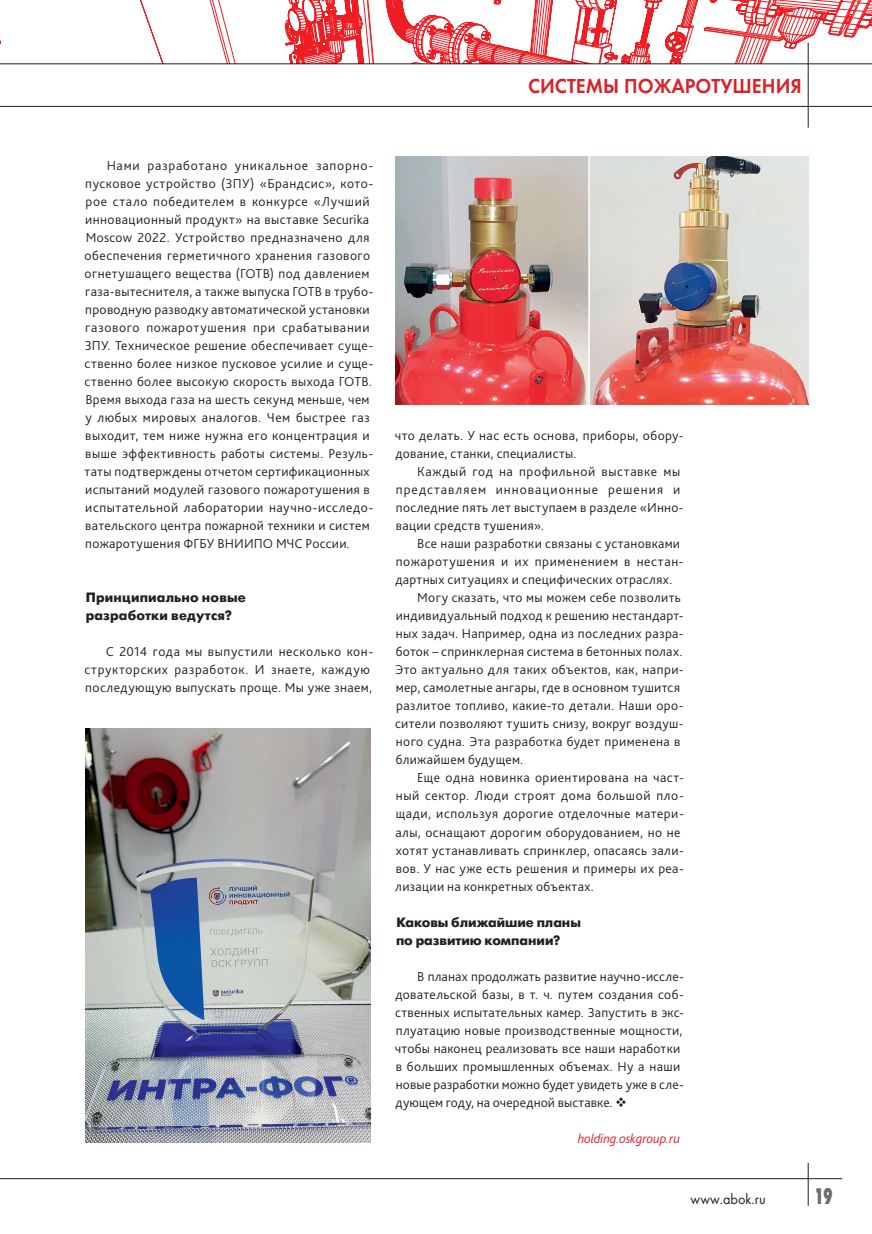
<style>
.page{position:relative;width:872px;height:1234px;background:#fff}
.page>*{position:absolute;margin:0;border:0;box-sizing:border-box;transform-origin:0 0}
.t1{font:22.5px "Futura Futuris XC";color:#6c6d70;scale:.6 1}
.t2{font:21px "Futura Demi";color:#da2128;scale:.95 1}
.t3{font:15px "Futura";color:#231f20;scale:.95 1}
.t4{font:300 13.5px/18px "Bliss Pro";letter-spacing:.03em;color:#231f20}
.t5{font:700 13.5px/18px "Futura Futuris";letter-spacing:.005em;color:#231f20}
.t6{font:italic 300 13.5px "Bliss Pro";letter-spacing:-.005em;color:#da2128}
</style>
<div class="page">
<hr style="left:0;top:1177px;width:842px;height:1px;background:#231f20">
<hr style="left:808px;top:1162px;width:1px;height:43px;background:#231f20">
<svg style="left:294px;top:64px;width:499px;height:1px"></svg>
<svg style="left:209px;top:0;width:663px;height:63px"></svg>
<hr style="left:0;top:63px;width:872px;height:1px;background:#231f20">
<hr style="left:0;top:106px;width:872px;height:1px;background:#231f20">
<hr style="left:808px;top:43px;width:1px;height:85px;background:#231f20">
<img style="left:85px;top:728px;width:285px;height:414px">
<img style="left:396px;top:156px;width:412px;height:248px">
<h2 class="t2" style="left:528px;top:73px;width:289px">СИСТЕМЫ ПОЖАРОТУШЕНИЯ</h2>
<p class="t4" style="left:85px;top:156px;width:290px;text-indent:22px">Нами разработано уникальное запорно&shy;пусковое устройство (ЗПУ) «Брандсис», кото&shy;рое стало победителем в конкурсе «Лучший инновационный продукт» на выставке Securika Moscow 2022. Устройство предназначено для обеспечения герметичного хранения газового огнетушащего вещества (ГОТВ) под давлением газа-вытеснителя, а также выпуска ГОТВ в трубо&shy;проводную разводку автоматической установки газового пожаротушения при срабатывании ЗПУ. Техническое решение обеспечивает суще&shy;ственно более низкое пусковое усилие и суще&shy;ственно более высокую скорость выхода ГОТВ.<br>Время выхода газа на шесть секунд меньше, чем у любых мировых аналогов. Чем быстрее газ выходит, тем ниже нужна его концентрация и выше эффективность работы системы. Резуль&shy;таты подтверждены отчетом сертификационных испытаний модулей газового пожаротушения в испытательной лаборатории научно-исследо&shy;вательского центра пожарной техники и систем пожаротушения ФГБУ ВНИИПО МЧС России.</p>
<p class="t5" style="left:86px;top:589px;width:162px">Принципиально новые разработки ведутся?</p>
<p class="t4" style="left:85px;top:642px;width:290px;text-indent:21px">С 2014 года мы выпустили несколько кон&shy;структорских разработок. И знаете, каждую последующую выпускать проще. Мы уже знаем,</p>
<p class="t4" style="left:395px;top:426px;width:290px">что делать. У нас есть основа, приборы, обору&shy;дование, станки, специалисты.</p>
<p class="t4" style="left:396px;top:462px;width:289px;text-indent:21px">Каждый год на профильной выставке мы представляем инновационные решения и последние пять лет выступаем в разделе «Инно&shy;вации средств тушения».</p>
<p class="t4" style="left:417px;top:534px;width:264px">Все наши разработки связаны с установками</p>
<p class="t4" style="left:396px;top:552px;width:289px">пожаротушения и их применением в нестан-</p>
<p class="t4" style="left:395px;top:570px;width:278px">дартных ситуациях и специфических отраслях.</p>
<p class="t4" style="left:417px;top:588px;width:265px">Могу сказать, что мы можем себе позволить</p>
<p class="t4" style="left:396px;top:606px;width:289px">индивидуальный подход к решению нестандарт-</p>
<p class="t4" style="left:396px;top:624px;width:289px">ных задач. Например, одна из последних разра-</p>
<p class="t4" style="left:396px;top:642px;width:288px">боток – спринклерная система в бетонных полах.</p>
<p class="t4" style="left:395px;top:660px;width:290px">Это актуально для таких объектов, как, напри-</p>
<p class="t4" style="left:396px;top:678px;width:286px">мер, самолетные ангары, где в основном тушится</p>
<p class="t4" style="left:396px;top:696px;width:289px">разлитое топливо, какие-то детали. Наши оро-</p>
<p class="t4" style="left:395px;top:714px;width:290px">сители позволяют тушить снизу, вокруг воздуш-</p>
<p class="t4" style="left:396px;top:732px;width:286px">ного судна. Эта разработка будет применена в</p>
<p class="t4" style="left:396px;top:750px;width:129px">ближайшем будущем.</p>
<p class="t4" style="left:417px;top:768px;width:268px">Еще одна новинка ориентирована на част-</p>
<p class="t4" style="left:396px;top:786px;width:289px">ный сектор. Люди строят дома большой пло-</p>
<p class="t4" style="left:396px;top:804px;width:289px">щади, используя дорогие отделочные матери-</p>
<p class="t4" style="left:395px;top:822px;width:286px">алы, оснащают дорогим оборудованием, но не</p>
<p class="t4" style="left:396px;top:840px;width:289px">хотят устанавливать спринклер, опасаясь зали-</p>
<p class="t4" style="left:396px;top:858px;width:289px">вов. У нас уже есть решения и примеры их реа-</p>
<p class="t4" style="left:395px;top:876px;width:200px">лизации на конкретных объектах.</p>
<p class="t5" style="left:396px;top:912px;width:186px">Каковы ближайшие планы по развитию компании?</p>
<p class="t4" style="left:395px;top:966px;width:290px;text-indent:22px">В планах продолжать развитие научно-иссле&shy;довательской базы, в т. ч. путем создания соб&shy;ственных испытательных камер. Запустить в экс&shy;плуатацию новые производственные мощности, чтобы наконец реализовать все наши наработки в больших промышленных объемах. Ну а наши новые разработки можно будет увидеть уже в сле&shy;дующем году, на очередной выставке. ❖</p>
<p class="t6" style="left:577px;top:1129px;width:104px">holding.oskgroup.ru</p>
<p class="t3" style="left:690px;top:1189px;width:80px">www.abok.ru</p>
<h1 class="t1" style="left:814px;top:1183px;width:32px">19</h1>
</div>
